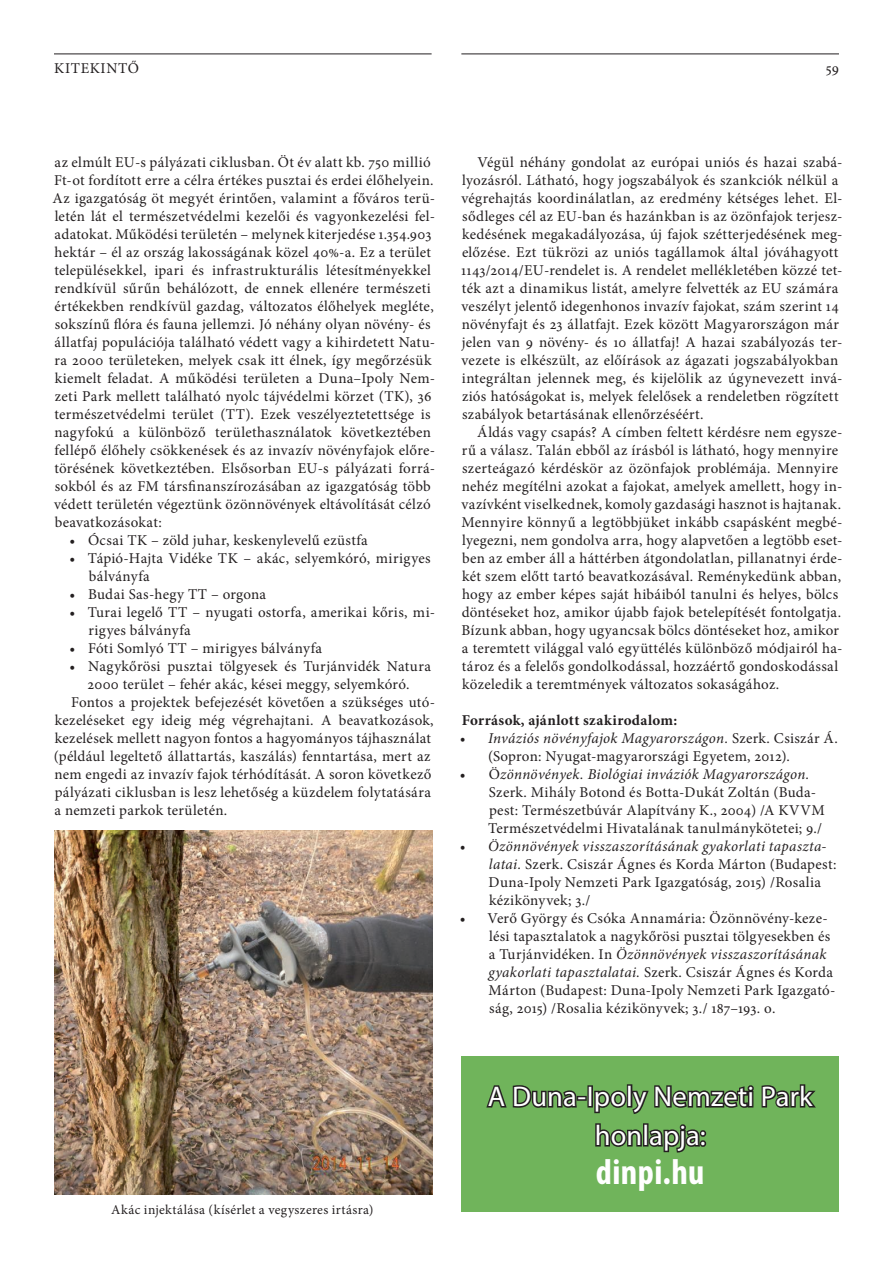
<style>
.page{position:relative;width:893px;height:1263px;background:#fff}
.page>*{position:absolute;margin:0;border:0;box-sizing:border-box;transform-origin:0 0}
.t1{font:700 condensed 36px "Myriad Pro";letter-spacing:.01em;color:#fff}
.t2{font:28.5px/39px "Myriad Pro";letter-spacing:.005em;color:#fff;text-align:center}
.t3{font:15px/18px "Minion Pro";letter-spacing:.02em;color:#231f20}
.t4{font:700 15px "Minion Pro";letter-spacing:.025em;color:#231f20}
.t5{font:15px "Minion Pro";letter-spacing:.045em;color:#231f20}
.t6{font:13.5px "Minion Pro";letter-spacing:.025em;color:#231f20}
.s1{font-style:italic}
</style>
<div class="page">
<hr style="left:461px;top:54px;width:378px;height:1px;background:#231f20">
<hr style="left:54px;top:54px;width:378px;height:1px;background:#231f20">
<img style="left:54px;top:830px;width:379px;height:364px">
<div style="left:461px;top:1057px;width:378px;height:155px;background:#70b45b"></div>
<svg style="left:484px;top:1056px;width:95px;height:52px"></svg>
<div style="left:577px;top:1096px;width:10px;height:5px;border:3px solid #231f20"></div>
<div style="left:587px;top:1085px;width:6px;height:22px;border:3px solid #231f20"></div>
<svg style="left:761px;top:1084px;width:55px;height:24px"></svg>
<svg style="left:594px;top:1084px;width:160px;height:69px"></svg>
<div style="left:700px;top:1130px;width:6px;height:7px;border:3px solid #231f20;border-radius:50%"></div>
<div style="left:700px;top:1140px;width:6px;height:7px;border:3px solid #231f20;border-radius:50%"></div>
<p class="t5" style="left:54px;top:58px;width:86px">Kitekintő</p>
<p class="t3" style="left:826px;top:59px;width:15px">59</p>
<p class="t3" style="left:53px;top:153px;width:384px">az elmúlt EU-s pályázati ciklusban. Öt év alatt kb. 750 millió Ft-ot fordított erre a célra értékes pusztai és erdei élőhelyein.<br>Az igazgatóság öt megyét érintően, valamint a főváros terü&shy;letén lát el természetvédelmi kezelői és vagyonkezelési fel&shy;adatokat. Működési területén – melynek kiterjedése 1.354.903 hektár – él az ország lakosságának közel 40%-a. Ez a terület településekkel, ipari és infrastrukturális létesítményekkel rendkívül sűrűn behálózott, de ennek ellenére természeti értékekben rendkívül gazdag, változatos élőhelyek megléte, sokszínű flóra és fauna jellemzi. Jó néhány olyan növény- és állatfaj populációja található védett vagy a kihirdetett Natu&shy;ra 2000 területeken, melyek csak itt élnek, így megőrzésük kiemelt feladat. A működési területen a Duna–Ipoly Nem&shy;zeti Park mellett található nyolc tájvédelmi körzet (TK), 36 természetvédelmi terület (TT). Ezek veszélyeztetettsége is nagyfokú a különböző területhasználatok következtében fellépő élőhely csökkenések és az invazív növényfajok előre&shy;törésének következtében. Elsősorban EU-s pályázati forrá&shy;sokból és az FM társfinanszírozásában az igazgatóság több védett területén végeztünk özönnövények eltávolítását célzó beavatkozásokat:</p>
<p class="t3" style="left:69px;top:531px;width:300px">• Ócsai TK – zöld juhar, keskenylevelű ezüstfa</p>
<p class="t3" style="left:89px;top:549px;width:343px;text-indent:-19px">• Tápió-Hajta Vidéke TK – akác, selyemkóró, mirigyes bálványfa</p>
<p class="t3" style="left:69px;top:585px;width:198px">• Budai Sas-hegy TT – orgona</p>
<p class="t3" style="left:88px;top:603px;width:348px;text-indent:-19px">• Turai legelő TT – nyugati ostorfa, amerikai kőris, mi&shy;rigyes bálványfa</p>
<p class="t3" style="left:69px;top:639px;width:254px">• Fóti Somlyó TT – mirigyes bálványfa</p>
<p class="t3" style="left:69px;top:657px;width:363px">• Nagykőrösi pusztai tölgyesek és Turjánvidék Natura</p>
<p class="t3" style="left:87px;top:675px;width:324px">2000 terület – fehér akác, kései meggy, selyemkóró.</p>
<p class="t3" style="left:71px;top:693px;width:365px">Fontos a projektek befejezését követően a szükséges utó-</p>
<p class="t3" style="left:55px;top:711px;width:380px">kezeléseket egy ideig még végrehajtani. A beavatkozások,</p>
<p class="t3" style="left:55px;top:729px;width:378px">kezelések mellett nagyon fontos a hagyományos tájhasználat</p>
<p class="t3" style="left:54px;top:747px;width:378px">(például legeltető állattartás, kaszálás) fenntartása, mert az</p>
<p class="t3" style="left:55px;top:765px;width:379px">nem engedi az invazív fajok térhódítását. A soron következő</p>
<p class="t3" style="left:55px;top:783px;width:378px">pályázati ciklusban is lesz lehetőség a küzdelem folytatására</p>
<p class="t3" style="left:55px;top:801px;width:174px">a nemzeti parkok területén.</p>
<p class="t3" style="left:461px;top:153px;width:383px;text-indent:16px">Végül néhány gondolat az európai uniós és hazai szabá&shy;lyozásról. Látható, hogy jogszabályok és szankciók nélkül a végrehajtás koordinálatlan, az eredmény kétséges lehet. El&shy;sődleges cél az EU-ban és hazánkban is az özönfajok terjesz&shy;kedésének megakadályozása, új fajok szétterjedésének meg&shy;előzése. Ezt tükrözi az uniós tagállamok által jóváhagyott 1143/2014/EU-rendelet is. A rendelet mellékletében közzé tet&shy;ték azt a dinamikus listát, amelyre felvették az EU számára veszélyt jelentő idegenhonos invazív fajokat, szám szerint 14 növényfajt és 23 állatfajt. Ezek között Magyarországon már jelen van 9 növény- és 10 állatfaj! A hazai szabályozás ter&shy;vezete is elkészült, az előírások az ágazati jogszabályokban integráltan jelennek meg, és kijelölik az úgynevezett invá&shy;ziós hatóságokat is, melyek felelősek a rendeletben rögzített szabályok betartásának ellenőrzéséért.</p>
<p class="t3" style="left:461px;top:423px;width:382px;text-indent:16px">Áldás vagy csapás? A címben feltett kérdésre nem egysze&shy;rű a válasz. Talán ebből az írásból is látható, hogy mennyire szerteágazó kérdéskör az özönfajok problémája. Mennyire nehéz megítélni azokat a fajokat, amelyek amellett, hogy in&shy;vazívként viselkednek, komoly gazdasági hasznot is hajtanak.<br>Mennyire könnyű a legtöbbjüket inkább csapásként megbé&shy;lyegezni, nem gondolva arra, hogy alapvetően a legtöbb eset&shy;ben az ember áll a háttérben átgondolatlan, pillanatnyi érde&shy;két szem előtt tartó beavatkozásával. Reménykedünk abban, hogy az ember képes saját hibáiból tanulni és helyes, bölcs döntéseket hoz, amikor újabb fajok betelepítését fontolgatja.<br>Bízunk abban, hogy ugyancsak bölcs döntéseket hoz, amikor a teremtett világgal való együttélés különböző módjairól ha&shy;tároz és a felelős gondolkodással, hozzáértő gondoskodással közeledik a teremtmények változatos sokaságához.</p>
<p class="t4" style="left:462px;top:709px;width:217px">Források, ajánlott szakirodalom:</p>
<p class="t3" style="left:488px;top:729px;width:351px;text-indent:-28px"><span class="s1">• Inváziós növényfajok Magyarországon.</span> Szerk. Csiszár Á. (Sopron: Nyugat-magyarországi Egyetem, 2012).</p>
<p class="t3" style="left:488px;top:765px;width:338px;text-indent:-28px">• Ö<span class="s1">zönnövények. Biológiai inváziók Magyarországon.<br></span>Szerk. Mihály Botond és Botta-Dukát Zoltán (Buda&shy;pest: Természetbúvár Alapítvány K., 2004) /A KVVM Természetvédelmi Hivatalának tanulmánykötetei; 9./</p>
<p class="t3" style="left:489px;top:837px;width:349px;text-indent:-29px"><span class="s1">• Özönnövények visszaszorításának gyakorlati tapaszta&shy;latai.</span> Szerk. Csiszár Ágnes és Korda Márton (Budapest:<br>Duna-Ipoly Nemzeti Park Igazgatóság, 2015) /Rosalia kézikönyvek; 3./</p>
<p class="t3" style="left:488px;top:909px;width:349px;text-indent:-29px">• Verő György és Csóka Annamária: Özönnövény-keze&shy;lési tapasztalatok a nagykőrösi pusztai tölgyesekben és a Turjánvidéken. In <span class="s1">Özönnövények visszaszorításának gyakorlati tapasztalatai.</span> Szerk. Csiszár Ágnes és Korda Márton (Budapest: Duna-Ipoly Nemzeti Park Igazgató&shy;ság, 2015) /Rosalia kézikönyvek; 3./ 187–193. o.</p>
<p class="t6" style="left:111px;top:1200px;width:264px">Akác injektálása (kísérlet a vegyszeres irtásra)</p>
<h2 class="t2" style="left:488px;top:1076px;width:326px">A Duna-Ipoly Nemzeti Park honlapja:</h2>
<h1 class="t1" style="left:596px;top:1149px;width:110px">dinpi.hu</h1>
</div>
